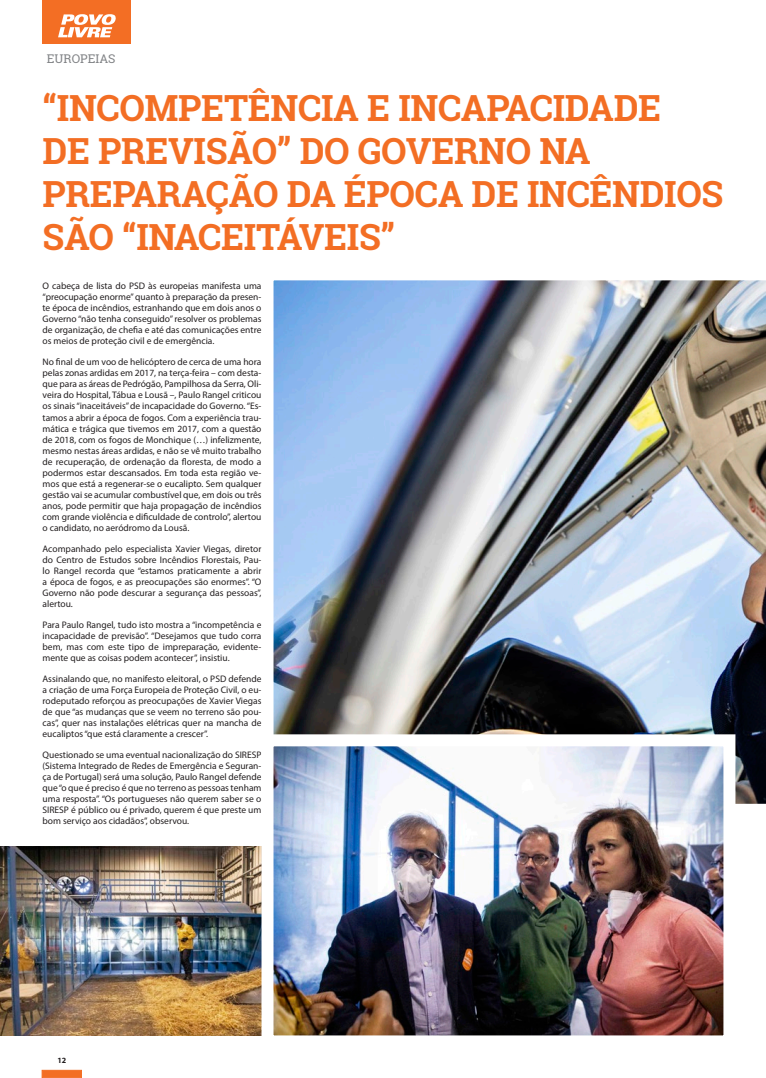
<style>
.page{position:relative;width:766px;height:1078px;background:#fff}
.page>*{position:absolute;margin:0;border:0;box-sizing:border-box;transform-origin:0 0}
.n_texto{font:700 36px/43.2px "Roboto Slab";letter-spacing:-.01em;color:#f36e24}
.topos{font:12px "Roboto Slab";color:#808285}
.PL_new_texto{font:9.5px/11px "Myriad Pro";color:#231f20;text-align:justify}
.t1{font:700 8px "Myriad Pro";color:#231f20}
</style>
<div class="page">
<div style="left:42px;top:1069px;width:40px;height:8px;background:#f36e24;border:1px solid #f36e24"></div>
<div style="left:43px;top:0;width:88px;height:44px;background:#f36e24"></div>
<svg style="left:58px;top:14px;width:58px;height:23px"></svg>
<img style="left:0;top:846px;width:255px;height:189px">
<img style="left:273px;top:280px;width:492px;height:524px">
<img style="left:255px;top:728px;width:486px;height:308px">
<p class="topos" style="left:47px;top:51px;width:70px">EUROPEIAS</p>
<p class="n_texto" style="left:43px;top:85px;width:682px">“INCOMPETÊNCIA E INCAPACIDADE<br>DE PREVISÃO” DO GOVERNO NA<br>PREPARAÇÃO DA ÉPOCA DE INCÊNDIOS<br>SÃO “INACEITÁVEIS”</p>
<p class="PL_new_texto" style="left:43px;top:280px;width:220px">O cabeça de lista do PSD às europeias manifesta uma “preocupação enorme” quanto à preparação da presen&shy;te época de incêndios, estranhando que em dois anos o Governo “não tenha conseguido” resolver os problemas de organização, de chefia e até das comunicações entre os meios de proteção civil e de emergência.</p>
<p class="PL_new_texto" style="left:43px;top:356px;width:220px">No final de um voo de helicóptero de cerca de uma hora pelas zonas ardidas em 2017, na terça-feira – com desta&shy;que para as áreas de Pedrógão, Pampilhosa da Serra, Oli&shy;veira do Hospital, Tábua e Lousã –, Paulo Rangel criticou os sinais “inaceitáveis” de incapacidade do Governo. “Es&shy;tamos a abrir a época de fogos. Com a experiência trau&shy;mática e trágica que tivemos em 2017, com a questão de 2018, com os fogos de Monchique (…) infelizmente, mesmo nestas áreas ardidas, e não se vê muito trabalho de recuperação, de ordenação da floresta, de modo a podermos estar descansados. Em toda esta região ve&shy;mos que está a regenerar-se o eucalipto. Sem qualquer gestão vai se acumular combustível que, em dois ou três anos, pode permitir que haja propagação de incêndios com grande violência e dificuldade de controlo”, alertou o candidato, no aeródromo da Lousã.</p>
<p class="PL_new_texto" style="left:43px;top:542px;width:220px">Acompanhado pelo especialista Xavier Viegas, diretor do Centro de Estudos sobre Incêndios Florestais, Pau&shy;lo Rangel recorda que “estamos praticamente a abrir a época de fogos, e as preocupações são enormes”. “O Governo não pode descurar a segurança das pessoas”, alertou.</p>
<p class="PL_new_texto" style="left:43px;top:618px;width:220px">Para Paulo Rangel, tudo isto mostra a “incompetência e incapacidade de previsão”. “Desejamos que tudo corra bem, mas com este tipo de impreparação, evidente&shy;mente que as coisas podem acontecer”, insistiu.</p>
<p class="PL_new_texto" style="left:43px;top:672px;width:220px">Assinalando que, no manifesto eleitoral, o PSD defende a criação de uma Força Europeia de Proteção Civil, o eu&shy;rodeputado reforçou as preocupações de Xavier Viegas de que “as mudanças que se veem no terreno são pou&shy;cas”, quer nas instalações elétricas quer na mancha de eucaliptos “que está claramente a crescer”.</p>
<p class="PL_new_texto" style="left:43px;top:748px;width:220px">Questionado se uma eventual nacionalização do SIRESP (Sistema Integrado de Redes de Emergência e Seguran&shy;ça de Portugal) será uma solução, Paulo Rangel defende que “o que é preciso é que no terreno as pessoas tenham uma resposta”. “Os portugueses não querem saber se o SIRESP é público ou é privado, querem é que preste um bom serviço aos cidadãos”, observou.</p>
<p class="t1" style="left:57px;top:1054px;width:10px">12</p>
</div>
